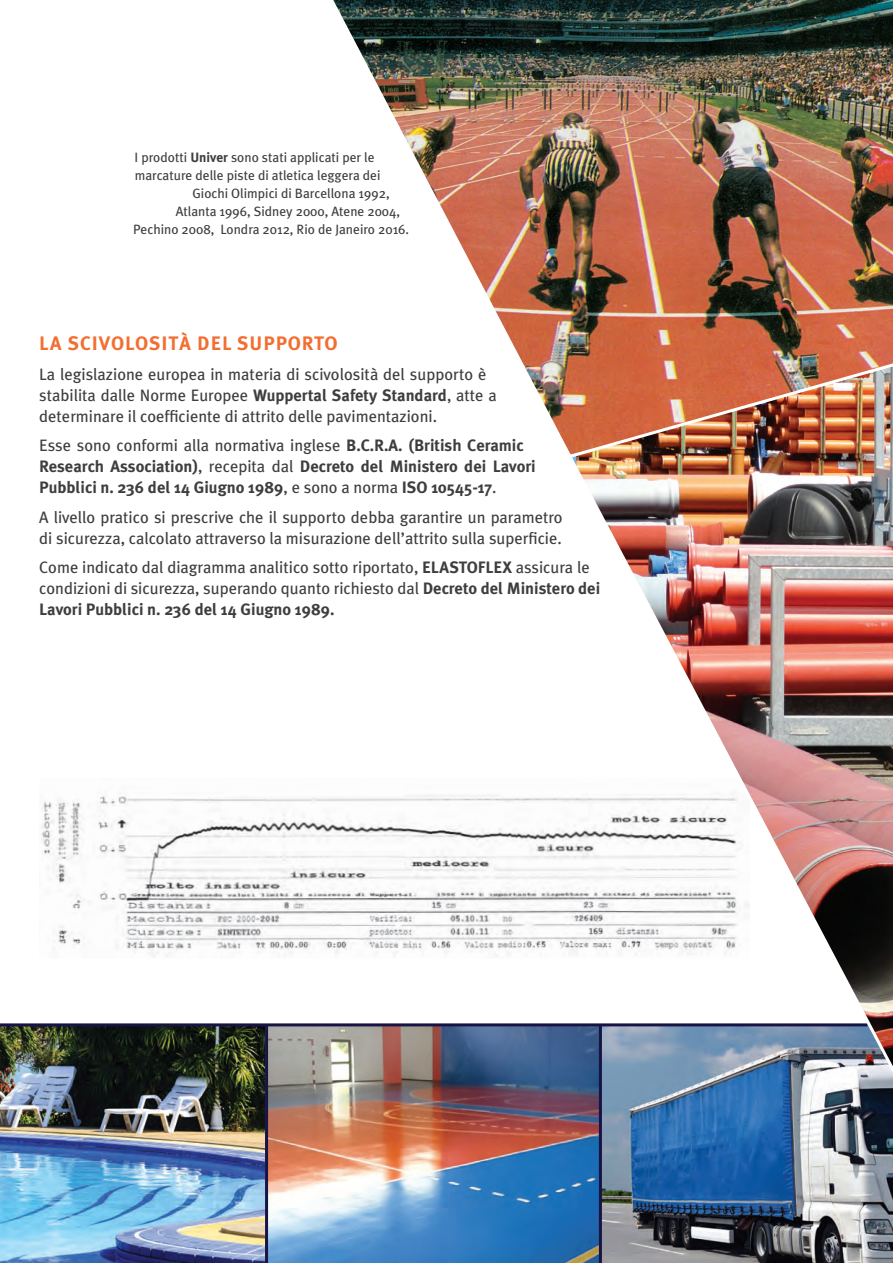
<style>
.page{position:relative;width:893px;height:1263px;background:#fff}
.page>*{position:absolute;margin:0;border:0;box-sizing:border-box;transform-origin:0 0}
.t1{font:700 19.5px "Meta Plus";letter-spacing:.05em;color:#f36e31}
.t2{font:16.5px/21px "Meta Plus";color:#3e3e3f}
.t3{font:700 16.5px/21px "Meta Plus";color:#3e3e3f}
.t4{font:13.5px "Meta Plus";color:#3e3e3f}
.s1{font-weight:700}
.s2{font-weight:400}
</style>
<div class="page">
<img style="left:319px;top:1026px;width:574px;height:237px">
<img style="left:41px;top:795px;width:525px;height:162px">
<img style="left:333px;top:0;width:560px;height:446px">
<img style="left:0;top:1026px;width:319px;height:237px">
<hr style="left:0;top:1023px;width:867px;height:3px;background:#181345">
<hr style="left:265px;top:1025px;width:3px;height:238px;background:#181345">
<hr style="left:599px;top:1025px;width:3px;height:238px;background:#181345">
<img style="left:566px;top:225px;width:327px;height:907px">
<p class="t4" style="left:135px;top:149px;width:241px">I prodotti <span class="s1">Univer</span> sono stati applicati per le</p>
<p class="t4" style="left:135px;top:167px;width:247px">marcature delle piste di atletica leggera dei</p>
<p class="t4" style="left:192px;top:185px;width:199px">Giochi Olimpici di Barcellona 1992,</p>
<p class="t4" style="left:176px;top:203px;width:226px">Atlanta 1996, Sidney 2000, Atene 2004,</p>
<p class="t4" style="left:133px;top:221px;width:277px">Pechino 2008, Londra 2012, Rio de Janeiro 2016.</p>
<p class="t1" style="left:39px;top:332px;width:300px">LA SCIVOLOSITÀ DEL SUPPORTO</p>
<p class="t2" style="left:39px;top:363px;width:459px">La legislazione europea in materia di scivolosità del supporto è stabilita dalle Norme Europee <span class="s1">Wuppertal Safety Standard</span>, atte a determinare il coefficiente di attrito delle pavimentazioni.</p>
<p class="t3" style="left:39px;top:435px;width:498px"><span class="s2">Esse sono conformi alla normativa inglese</span> B.C.R.A. (British Ceramic<br>Research Association)<span class="s2">, recepita dal</span> Decreto del Ministero dei Lavori<br>Pubblici n. 236 del 14 Giugno 1989<span class="s2">, e sono a norma</span> ISO 10545-17<span class="s2">.</span></p>
<p class="t2" style="left:39px;top:506px;width:525px">A livello pratico si prescrive che il supporto debba garantire un parametro di sicurezza, calcolato attraverso la misurazione dell’attrito sulla superficie.</p>
<p class="t2" style="left:39px;top:557px;width:563px">Come indicato dal diagramma analitico sotto riportato, <span class="s1">ELASTOFLEX</span> assicura le condizioni di sicurezza, superando quanto richiesto dal <span class="s1">Decreto del Ministero dei<br>Lavori Pubblici n. 236 del 14 Giugno 1989.</span></p>
</div>
